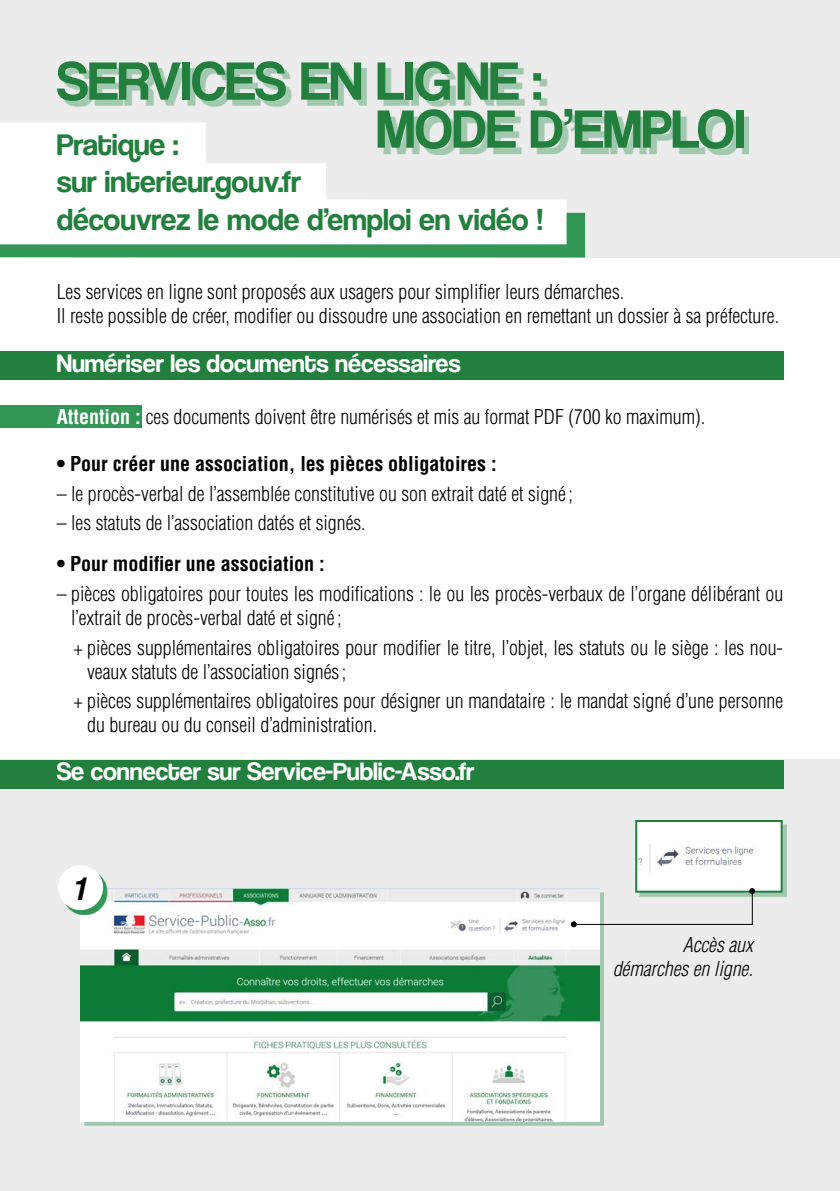
<style>
.page{position:relative;width:840px;height:1191px;background:#fff}
.page>*{position:absolute;margin:0;border:0;box-sizing:border-box;transform-origin:0 0}
.t1{font:56px "Coolvetica Rg";color:#227f3e}
.t2{font:31.4px/37.6px "Coolvetica Rg";color:#227f3e}
.t3{font:italic 700 condensed 30px "Helvetica";color:#000}
.t4{font:26px "Coolvetica Rg";color:#fff}
.t5{font:300 condensed 20px/24px "Helvetica";color:#000}
.t6{font:700 condensed 20px "Helvetica";color:#000}
.t7{font:italic 300 condensed 20px/24px "Helvetica";color:#000;text-align:right}
.s1{font-weight:700;color:#fff}
</style>
<div class="page">
<div style="left:0;top:760px;width:839px;height:431px;background:#edecec"></div>
<div style="left:0;top:0;width:839px;height:257px;background:#edecec"></div>
<div style="left:0;top:405px;width:142px;height:23px;background:#329656"></div>
<div style="left:0;top:351px;width:782px;height:29px;background:#227f3e"></div>
<div style="left:0;top:760px;width:782px;height:28px;background:#227f3e"></div>
<div style="left:63px;top:67px;width:685px;height:88px;background:#329656;opacity:.4"></div>
<svg style="left:0;top:153px;width:584px;height:104px;background:#4da26b"></svg>
<svg style="left:0;top:122px;width:566px;height:122px;fill:#fff"></svg>
<div style="left:84px;top:892px;width:519px;height:233px;background:#329656;opacity:.4"></div>
<img style="left:81px;top:888px;width:518px;height:233px">
<div style="left:638px;top:824px;width:148px;height:72px;background:#329656;opacity:.4"></div>
<img style="left:638px;top:823px;width:141px;height:66px">
<div style="left:635px;top:820px;width:147px;height:72px;border:2px solid #227f3e"></div>
<svg style="left:570px;top:888px;width:184px;height:39px"></svg>
<svg style="left:64px;top:873px;width:43px;height:41px"></svg>
<div style="left:58px;top:865px;width:45px;height:45px;background:#fff;border-radius:50%"></div>
<h1 class="t1" style="left:57px;top:48px;width:486px">SERVICES EN LIGNE :</h1>
<h2 class="t2" style="left:57px;top:125px;width:123px">Pratique :</h2>
<h1 class="t1" style="left:376px;top:96px;width:370px">MODE D’EMPLOI</h1>
<h2 class="t2" style="left:57px;top:163px;width:488px">sur interieur.gouv.fr<br>découvrez le mode d’emploi en vidéo !</h2>
<p class="t5" style="left:57px;top:280px;width:723px">Les services en ligne sont proposés aux usagers pour simplifier leurs démarches.<br>Il reste possible de créer, modifier ou dissoudre une association en remettant un dossier à sa préfecture.</p>
<h3 class="t4" style="left:57px;top:347px;width:405px">Numériser les documents nécessaires</h3>
<p class="t5" style="left:57px;top:405px;width:649px"><span class="s1">Attention :</span> ces documents doivent être numérisés et mis au format PDF (700 ko maximum).</p>
<p class="t6" style="left:57px;top:451px;width:441px">• Pour créer une association, les pièces obligatoires :</p>
<p class="t5" style="left:57px;top:481px;width:517px">– le procès-verbal de l’assemblée constitutive ou son extrait daté et signé;</p>
<p class="t5" style="left:57px;top:511px;width:310px">– les statuts de l’association datés et signés.</p>
<p class="t6" style="left:57px;top:551px;width:269px">• Pour modifier une association :</p>
<p class="t5" style="left:71px;top:581px;width:713px;text-indent:-14px">– pièces obligatoires pour toutes les modifications : le ou les procès-verbaux de l’organe délibérant ou l’extrait de procès-verbal daté et signé;</p>
<p class="t5" style="left:87px;top:635px;width:697px;text-indent:-13px">+ pièces supplémentaires obligatoires pour modifier le titre, l’objet, les statuts ou le siège : les nou&shy;veaux statuts de l’association signés;</p>
<p class="t5" style="left:87px;top:689px;width:697px;text-indent:-13px">+ pièces supplémentaires obligatoires pour désigner un mandataire : le mandat signé d’une personne du bureau ou du conseil d’administration.</p>
<h3 class="t4" style="left:57px;top:756px;width:419px">Se connecter sur Service-Public-Asso.fr</h3>
<h3 class="t3" style="left:72px;top:870px;width:16px">1</h3>
<p class="t7" style="left:612px;top:932px;width:141px">Accès aux démarches en ligne.</p>
</div>
